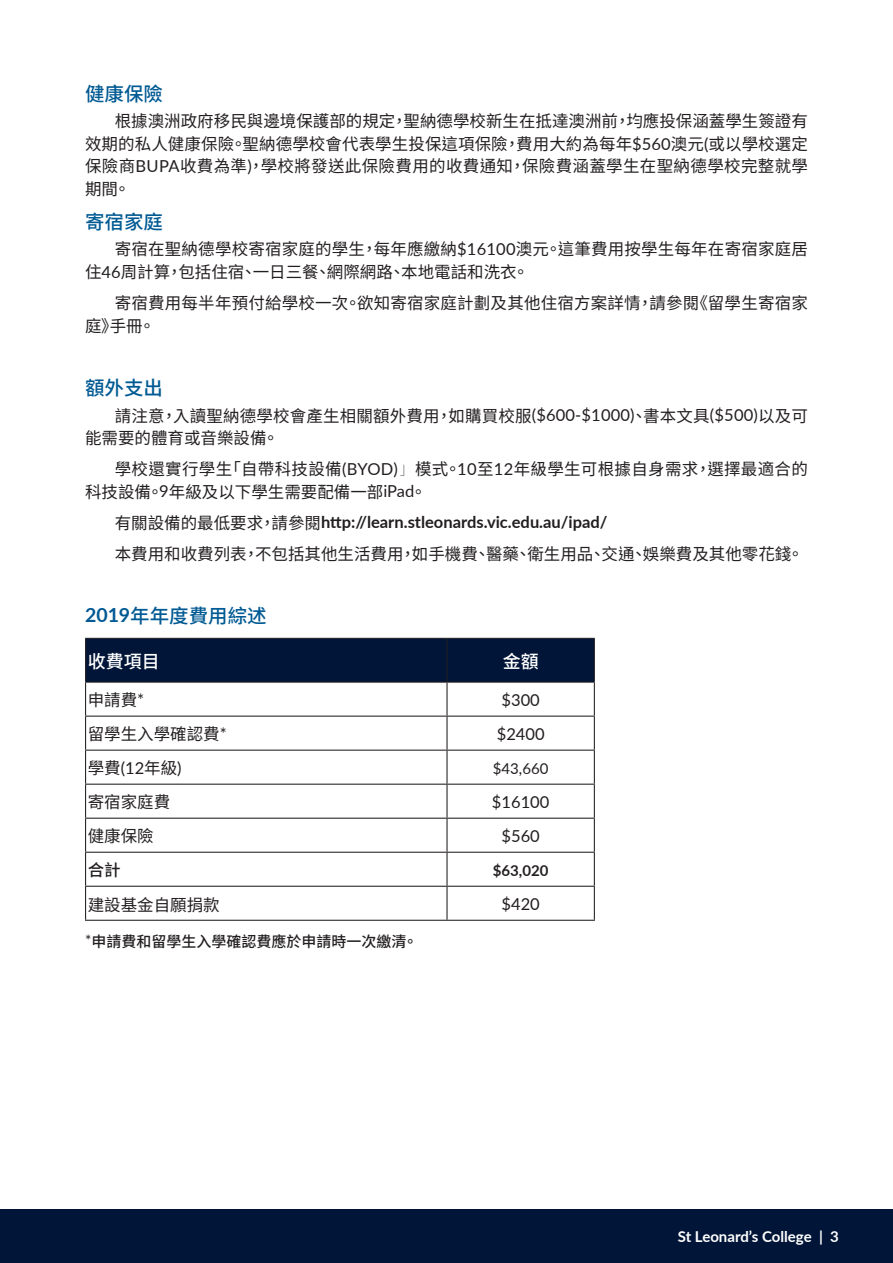
<style>
.page{position:relative;width:893px;height:1263px;background:#fff}
.page>*{position:absolute;margin:0;border:0;box-sizing:border-box;transform-origin:0 0}
.Body_Copy{font:500 19.5px "Noto Sans CJ Ksc";color:#005a93}
.Body_Copy-2{font:500 18px "Noto Sans CJ Ksc";color:#fff}
.Body_Copy-3{font:16.5px/22.5px "Noto Sans CJ Ksc";letter-spacing:.01em;color:#231f20}
.Body_Copy-4{font:700 16.5px "Lato";color:#231f20}
.Body_Copy-5{font:16.5px "Lato";color:#231f20}
.Body_Copy-6{font:500 16.5px "Noto Sans CJ Ksc";color:#231f20}
.Body_Copy-7{font:500 15px "Noto Sans CJ Ksc";color:#231f20}
.t1{font:700 15px "Lato";color:#fff}
.Body_Copy-8{font:15px "Lato";color:#231f20}
.Body_Copy-9{font:700 15px "Lato";color:#231f20}
.s1{font-family:"Lato"}
.s2{font-family:"Adobe Song Std";font-weight:300}
.s3{font-family:"Noto Sans CJ Ksc";font-weight:400}
.s4{font-family:"Lato";font-weight:700}
.s5{font-family:"Lato";font-weight:400}
</style>
<div class="page">
<div style="left:86px;top:639px;width:508px;height:42px;background:#001537"></div>
<hr style="left:85px;top:638px;width:362px;height:1px;background:#231f20">
<hr style="left:85px;top:639px;width:1px;height:42px;background:#231f20">
<hr style="left:447px;top:638px;width:148px;height:1px;background:#231f20">
<hr style="left:446px;top:639px;width:2px;height:42px;background:#231f20">
<hr style="left:594px;top:639px;width:1px;height:42px;background:#231f20">
<hr style="left:85px;top:681px;width:362px;height:2px;background:#231f20">
<hr style="left:85px;top:683px;width:1px;height:33px;background:#231f20">
<hr style="left:447px;top:681px;width:148px;height:2px;background:#231f20">
<hr style="left:446px;top:683px;width:2px;height:33px;background:#231f20">
<hr style="left:594px;top:683px;width:1px;height:33px;background:#231f20">
<hr style="left:85px;top:716px;width:362px;height:1px;background:#231f20">
<hr style="left:85px;top:717px;width:1px;height:33px;background:#231f20">
<hr style="left:447px;top:716px;width:148px;height:1px;background:#231f20">
<hr style="left:446px;top:717px;width:2px;height:33px;background:#231f20">
<hr style="left:594px;top:717px;width:1px;height:33px;background:#231f20">
<hr style="left:85px;top:750px;width:362px;height:1px;background:#231f20">
<hr style="left:85px;top:751px;width:1px;height:33px;background:#231f20">
<hr style="left:447px;top:750px;width:148px;height:1px;background:#231f20">
<hr style="left:446px;top:751px;width:2px;height:33px;background:#231f20">
<hr style="left:594px;top:751px;width:1px;height:33px;background:#231f20">
<hr style="left:85px;top:784px;width:362px;height:1px;background:#231f20">
<hr style="left:85px;top:785px;width:1px;height:33px;background:#231f20">
<hr style="left:447px;top:784px;width:148px;height:1px;background:#231f20">
<hr style="left:446px;top:785px;width:2px;height:33px;background:#231f20">
<hr style="left:594px;top:785px;width:1px;height:33px;background:#231f20">
<hr style="left:85px;top:818px;width:362px;height:1px;background:#231f20">
<hr style="left:85px;top:819px;width:1px;height:33px;background:#231f20">
<hr style="left:447px;top:818px;width:148px;height:1px;background:#231f20">
<hr style="left:446px;top:819px;width:2px;height:33px;background:#231f20">
<hr style="left:594px;top:819px;width:1px;height:33px;background:#231f20">
<hr style="left:85px;top:852px;width:362px;height:1px;background:#231f20">
<hr style="left:85px;top:853px;width:1px;height:33px;background:#231f20">
<hr style="left:447px;top:852px;width:148px;height:1px;background:#231f20">
<hr style="left:446px;top:853px;width:2px;height:33px;background:#231f20">
<hr style="left:594px;top:853px;width:1px;height:33px;background:#231f20">
<hr style="left:85px;top:886px;width:362px;height:1px;background:#231f20">
<hr style="left:85px;top:887px;width:1px;height:33px;background:#231f20">
<hr style="left:447px;top:886px;width:148px;height:1px;background:#231f20">
<hr style="left:446px;top:887px;width:2px;height:33px;background:#231f20">
<hr style="left:594px;top:887px;width:1px;height:33px;background:#231f20">
<hr style="left:85px;top:920px;width:362px;height:1px;background:#231f20">
<hr style="left:447px;top:920px;width:148px;height:1px;background:#231f20">
<div style="left:0;top:1209px;width:893px;height:54px;background:#001537"></div>
<p class="Body_Copy" style="left:85px;top:82px;width:79px">健康保險</p>
<p class="Body_Copy-3" style="left:85px;top:111px;width:724px;text-align:justify;text-indent:30px">根據澳洲政府移民與邊境保護部的規定，聖納德學校新生在抵達澳洲前，均應投保涵蓋學生簽證有效期的私人健康保險。聖納德學校會代表學生投保這項保險，費用大約為每年<span class="s1">$560</span>澳元<span class="s1">(</span>或以學校選定保險商<span class="s1">BUPA</span>收費為準<span class="s1">)</span>，學校將發送此保險費用的收費通知，保險費涵蓋學生在聖納德學校完整就學期間。</p>
<p class="Body_Copy" style="left:85px;top:210px;width:79px">寄宿家庭</p>
<p class="Body_Copy-3" style="left:85px;top:239px;width:724px;text-indent:30px">寄宿在聖納德學校寄宿家庭的學生，每年應繳納<span class="s1">$16100</span>澳元。這筆費用按學生每年在寄宿家庭居住<span class="s1">46</span>周計算，包括住宿、一日三餐、網際網路、本地電話和洗衣。</p>
<p class="Body_Copy-3" style="left:85px;top:292px;width:724px;text-indent:30px">寄宿費用每半年預付給學校一次。欲知寄宿家庭計劃及其他住宿方案詳情，請參閱《留學生寄宿家庭》手冊。</p>
<p class="Body_Copy" style="left:85px;top:376px;width:79px">額外支出</p>
<p class="Body_Copy-3" style="left:85px;top:405px;width:724px;text-indent:30px">請注意，入讀聖納德學校會產生相關額外費用，如購買校服<span class="s1">($600-$1000)</span>、書本文具<span class="s1">($500)</span>以及可能需要的體育或音樂設備。</p>
<p class="Body_Copy-3" style="left:85px;top:458px;width:724px;text-indent:30px">學校還實行學生「自帶科技設備<span class="s1">(BYOD)</span><span class="s2">」</span>模式。<span class="s1">10</span>至<span class="s1">12</span>年級學生可根據自身需求，選擇最適合的科技設備。<span class="s1">9</span>年級及以下學生需要配備一部<span class="s1">iPad</span>。</p>
<p class="Body_Copy-4" style="left:115px;top:510px;width:494px"><span class="s3">有關設備的最低要求，請參閱</span>http://learn.stleonards.vic.edu.au/ipad/</p>
<p class="Body_Copy-3" style="left:115px;top:543px;width:690px">本費用和收費列表，不包括其他生活費用，如手機費、醫藥、衛生用品、交通、娛樂費及其他零花錢。</p>
<p class="Body_Copy" style="left:85px;top:604px;width:183px"><span class="s4">2019</span>年年度費用綜述</p>
<p class="Body_Copy-2" style="left:88px;top:651px;width:73px">收費項目</p>
<p class="Body_Copy-2" style="left:503px;top:651px;width:37px">金額</p>
<p class="Body_Copy-3" style="left:88px;top:689px;width:58px">申請費<span class="s1">*</span></p>
<p class="Body_Copy-5" style="left:502px;top:688px;width:40px">$300</p>
<p class="Body_Copy-3" style="left:88px;top:723px;width:141px">留學生入學確認費<span class="s1">*</span></p>
<p class="Body_Copy-5" style="left:497px;top:722px;width:49px">$2400</p>
<p class="Body_Copy-3" style="left:88px;top:757px;width:95px">學費<span class="s1">(12</span>年級<span class="s1">)</span></p>
<p class="Body_Copy-8" style="left:493px;top:757px;width:57px">$43,660</p>
<p class="Body_Copy-3" style="left:88px;top:791px;width:84px">寄宿家庭費</p>
<p class="Body_Copy-5" style="left:492px;top:790px;width:59px">$16100</p>
<p class="Body_Copy-3" style="left:88px;top:825px;width:67px">健康保險</p>
<p class="Body_Copy-5" style="left:502px;top:824px;width:40px">$560</p>
<p class="Body_Copy-6" style="left:88px;top:861px;width:34px">合計</p>
<p class="Body_Copy-9" style="left:493px;top:859px;width:57px">$63,020</p>
<p class="Body_Copy-3" style="left:88px;top:893px;width:133px">建設基金自願捐款</p>
<p class="Body_Copy-5" style="left:502px;top:892px;width:40px">$420</p>
<p class="Body_Copy-7" style="left:85px;top:933px;width:334px"><span class="s5">*</span>申請費和留學生入學確認費應於申請時一次繳清。</p>
<p class="t1" style="left:678px;top:1225px;width:163px">St Leonard’s College | 3</p>
</div>
